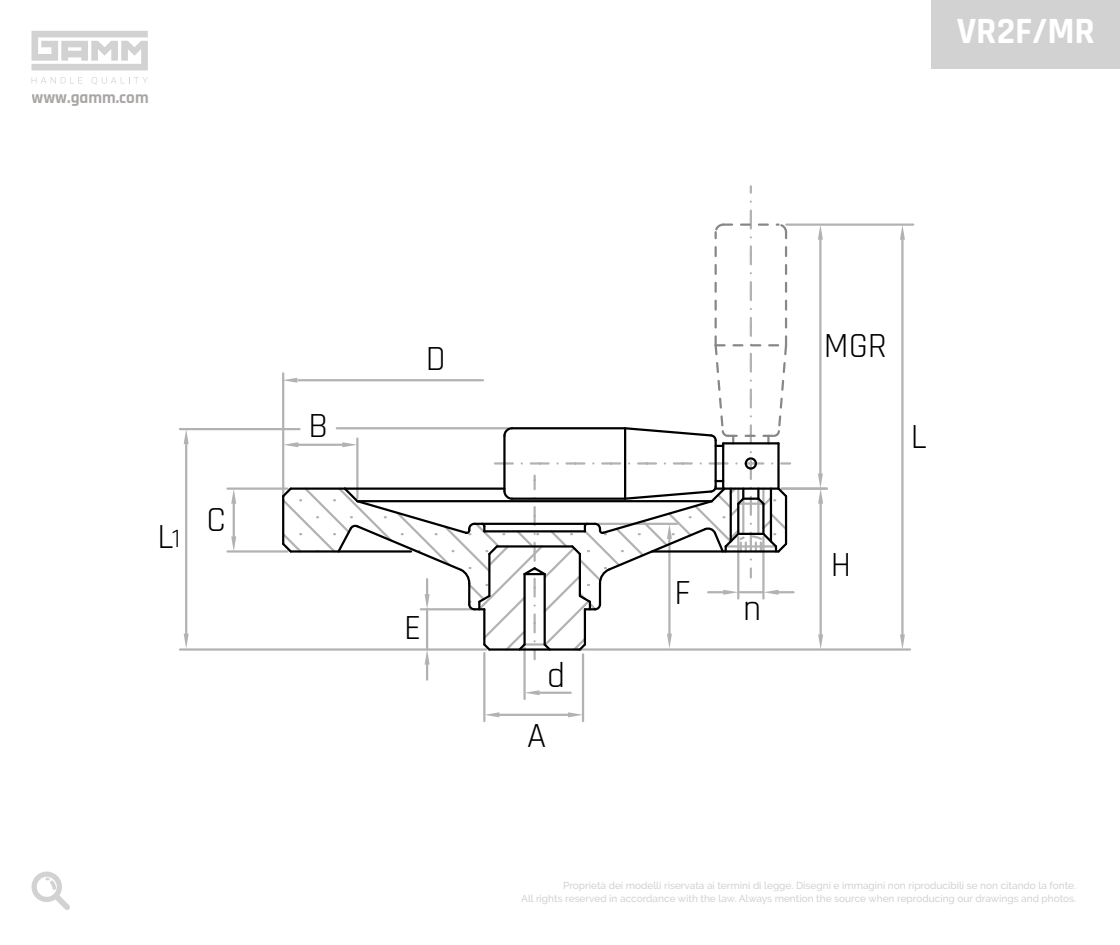
<style>
.page{position:relative;width:1120px;height:945px;background:#fff}
.page>*{position:absolute;margin:0;border:0;box-sizing:border-box;transform-origin:0 0}
.t1{font:700 37.45px "Rajdhani";color:#fff}
.t2{font:35.7px "Rajdhani";color:#000}
.t3{font:700 17.15px "Rajdhani";color:#aaa5a5}
.t4{font:500 10.06px/12.6px "Raleway";color:#d2d2d2;text-align:right}
.s1{font-size:26.78px}
</style>
<div class="page">
<svg style="left:32px;top:872px;width:38px;height:38px"></svg>
<svg style="left:31px;top:77px;width:51px;height:7px"></svg>
<svg style="left:92px;top:77px;width:56px;height:8px"></svg>
<svg style="left:31px;top:31px;width:117px;height:39px"></svg>
<div style="left:932px;top:0;width:188px;height:69px;background:#d2d2d2"></div>
<hr style="left:227px;top:488px;width:61px;height:2px;background:#b3b2b2">
<hr style="left:227px;top:550px;width:61px;height:3px;background:#b3b2b2">
<hr style="left:233px;top:504px;width:2px;height:32px;background:#b3b2b2">
<svg style="left:231px;top:489px;width:5px;height:15px"></svg>
<svg style="left:231px;top:536px;width:5px;height:15px"></svg>
<hr style="left:582px;top:654px;width:2px;height:67px;background:#b3b2b2">
<hr style="left:483px;top:653px;width:2px;height:68px;background:#b3b2b2">
<hr style="left:499px;top:714px;width:69px;height:2px;background:#b3b2b2">
<svg style="left:568px;top:712px;width:14px;height:5px"></svg>
<svg style="left:485px;top:712px;width:14px;height:5px"></svg>
<hr style="left:577px;top:648px;width:333px;height:3px;background:#b3b2b2">
<hr style="left:820px;top:504px;width:2px;height:130px;background:#b3b2b2">
<svg style="left:818px;top:634px;width:5px;height:15px"></svg>
<hr style="left:782px;top:488px;width:45px;height:2px;background:#b3b2b2">
<hr style="left:786px;top:224px;width:127px;height:2px;background:#b3b2b2">
<hr style="left:819px;top:240px;width:3px;height:234px;background:#b3b2b2">
<svg style="left:818px;top:474px;width:5px;height:30px"></svg>
<svg style="left:818px;top:225px;width:5px;height:15px"></svg>
<hr style="left:901px;top:240px;width:3px;height:394px;background:#b3b2b2">
<svg style="left:900px;top:634px;width:5px;height:15px"></svg>
<svg style="left:900px;top:225px;width:5px;height:15px"></svg>
<hr style="left:523px;top:648px;width:3px;height:51px;background:#b3b2b2">
<hr style="left:540px;top:692px;width:31px;height:2px;background:#b3b2b2">
<hr style="left:180px;top:648px;width:306px;height:3px;background:#b3b2b2">
<hr style="left:185px;top:443px;width:2px;height:191px;background:#b3b2b2">
<svg style="left:525px;top:690px;width:15px;height:5px"></svg>
<svg style="left:184px;top:430px;width:5px;height:14px"></svg>
<svg style="left:184px;top:634px;width:5px;height:15px"></svg>
<hr style="left:180px;top:428px;width:120px;height:2px;background:#b3b2b2">
<svg style="left:280px;top:186px;width:514px;height:494px"></svg>
<hr style="left:345px;top:488px;width:159px;height:2px;background:#000">
<h3 class="t3" style="left:32px;top:88px;width:119px">www.gamm.com</h3>
<h1 class="t1" style="left:957px;top:8px;width:140px">VR2F/MR</h1>
<h2 class="t2" style="left:158px;top:516px;width:24px">L<span class="s1">1</span></h2>
<h2 class="t2" style="left:206px;top:499px;width:21px">C</h2>
<h2 class="t2" style="left:309px;top:405px;width:21px">B</h2>
<h2 class="t2" style="left:426px;top:338px;width:21px">D</h2>
<h2 class="t2" style="left:404px;top:607px;width:19px">E</h2>
<h2 class="t2" style="left:547px;top:655px;width:19px">d</h2>
<h2 class="t2" style="left:527px;top:715px;width:21px">A</h2>
<h2 class="t2" style="left:675px;top:572px;width:18px">F</h2>
<h2 class="t2" style="left:743px;top:588px;width:20px">n</h2>
<h2 class="t2" style="left:824px;top:325px;width:65px">MGR</h2>
<h2 class="t2" style="left:911px;top:416px;width:18px">L</h2>
<h2 class="t2" style="left:831px;top:544px;width:22px">H</h2>
<p class="t4" style="left:521px;top:879px;width:557px">Proprietà dei modelli riservata ai termini di legge. Disegni e immagini non riproducibili se non citando la fonte.<br>All rights reserved in accordance with the law. Always mention the source when reproducing our drawings and photos.</p>
</div>
